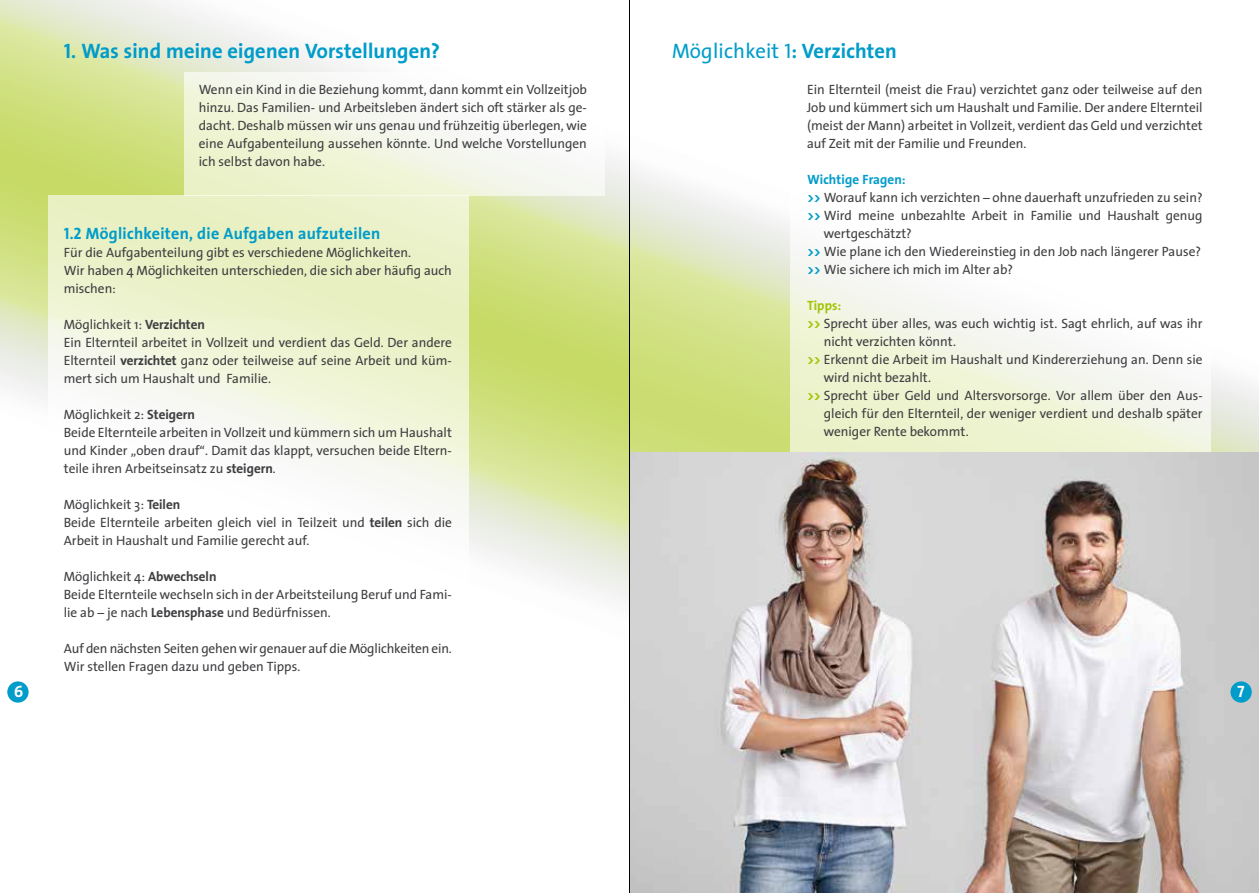
<style>
.page{position:relative;width:1259px;height:893px;background:#fff}
.page>*{position:absolute;margin:0;border:0;box-sizing:border-box;transform-origin:0 0}
.t1{font:700 21px "Thesis Sans";letter-spacing:.01em;color:#009cca}
.t2{font:21px "Thesis Sans";letter-spacing:.01em;color:#009cca}
.t3{font:700 16.5px "Thesis Sans";letter-spacing:.02em;color:#009cca}
.t4{font:16.5px "Thesis Sans Bold Caps";color:#fff}
.t5{font:13.5px/18px "Thesis Sans";color:#3e3d40}
.t6{font:700 13.5px "Thesis Sans";letter-spacing:.01em;color:#009cca}
.t7{font:700 13.5px "Thesis Sans";letter-spacing:.01em;color:#a2c301}
.s1{font-family:"Thesis Sans Bold Caps";font-weight:400}
.s2{font-family:"Thesis Sans Normal Caps"}
.s3{font-weight:700}
.s4{font-weight:700;color:#009cca}
.s5{font-weight:700;color:#a2c301}
</style>
<div class="page">
<svg style="left:630px;top:168px;width:629px;height:285px"></svg>
<svg style="left:790px;top:168px;width:420px;height:285px"></svg>
<img style="left:630px;top:453px;width:629px;height:440px">
<div style="left:7px;top:681px;width:22px;height:22px;background:#009cca;border-radius:50%"></div>
<svg style="left:0;top:0;width:629px;height:603px"></svg>
<svg style="left:48px;top:196px;width:421px;height:407px"></svg>
<svg style="left:184px;top:72px;width:420px;height:124px"></svg>
<div style="left:1230px;top:681px;width:21px;height:22px;background:#009cca;border-radius:50%"></div>
<hr style="left:629px;top:0;width:1px;height:893px;background:#000">
<p class="t4" style="left:14px;top:682px;width:11px">6</p>
<h1 class="t1" style="left:64px;top:39px;width:378px"><span class="s1">1</span>. Was sind meine eigenen Vorstellungen?</h1>
<h1 class="t2" style="left:672px;top:40px;width:226px">Möglichkeit <span class="s2">1</span><span class="s3">: Verzichten</span></h1>
<p class="t5" style="left:199px;top:81px;width:389px;text-align:justify">Wenn ein Kind in die Beziehung kommt, dann kommt ein Vollzeitjob hinzu. Das Familien- und Arbeitsleben ändert sich oft stärker als ge&shy;dacht. Deshalb müssen wir uns genau und frühzeitig überlegen, wie eine Aufgabenteilung aussehen könnte. Und welche Vorstellungen ich selbst davon habe.</p>
<p class="t3" style="left:64px;top:224px;width:318px"><span class="s1">1.2</span> Möglichkeiten, die Aufgaben aufzuteilen</p>
<p class="t5" style="left:64px;top:244px;width:389px">Für die Aufgabenteilung gibt es verschiedene Möglichkeiten.<br>Wir haben 4 Möglichkeiten unterschieden, die sich aber häufig auch mischen:</p>
<p class="t5" style="left:64px;top:316px;width:389px">Möglichkeit 1: <span class="s3">Verzichten<br></span>Ein Elternteil arbeitet in Vollzeit und verdient das Geld. Der andere Elternteil <span class="s3">verzichtet</span> ganz oder teilweise auf seine Arbeit und küm&shy;mert sich um Haushalt und Familie.</p>
<p class="t5" style="left:64px;top:406px;width:389px">Möglichkeit 2: <span class="s3">Steigern<br></span>Beide Elternteile arbeiten in Vollzeit und kümmern sich um Haushalt und Kinder „oben drauf“. Damit das klappt, versuchen beide Eltern&shy;teile ihren Arbeitseinsatz zu <span class="s3">steigern</span>.</p>
<p class="t5" style="left:64px;top:496px;width:389px">Möglichkeit 3: <span class="s3">Teilen<br></span>Beide Elternteile arbeiten gleich viel in Teilzeit und <span class="s3">teilen</span> sich die<br>Arbeit in Haushalt und Familie gerecht auf.</p>
<p class="t5" style="left:64px;top:568px;width:389px">Möglichkeit 4: <span class="s3">Abwechseln<br></span>Beide Elternteile wechseln sich in der Arbeitsteilung Beruf und Fami&shy;lie ab – je nach <span class="s3">Lebensphase</span> und Bedürfnissen.</p>
<p class="t5" style="left:64px;top:640px;width:389px">Auf den nächsten Seiten gehen wir genauer auf die Möglichkeiten ein.<br>Wir stellen Fragen dazu und geben Tipps.</p>
<p class="t5" style="left:807px;top:81px;width:397px;text-align:justify">Ein Elternteil (meist die Frau) verzichtet ganz oder teilweise auf den Job und kümmert sich um Haushalt und Familie. Der andere Elternteil (meist der Mann) arbeitet in Vollzeit, verdient das Geld und verzichtet auf Zeit mit der Familie und Freunden.</p>
<p class="t6" style="left:807px;top:172px;width:100px">Wichtige Fragen:</p>
<p class="t5" style="left:807px;top:189px;width:397px"><span class="s4">&gt;&gt;</span> Worauf kann ich verzichten – ohne dauerhaft unzufrieden zu sein?</p>
<p class="t5" style="left:807px;top:207px;width:397px"><span class="s4">&gt;&gt;</span> Wird meine unbezahlte Arbeit in Familie und Haushalt genug</p>
<p class="t5" style="left:824px;top:225px;width:90px">wertgeschätzt?</p>
<p class="t5" style="left:807px;top:243px;width:395px"><span class="s4">&gt;&gt;</span> Wie plane ich den Wiedereinstieg in den Job nach längerer Pause?</p>
<p class="t5" style="left:807px;top:261px;width:208px"><span class="s4">&gt;&gt;</span> Wie sichere ich mich im Alter ab?</p>
<p class="t7" style="left:807px;top:298px;width:36px">Tipps:</p>
<p class="t5" style="left:807px;top:315px;width:397px"><span class="s5">&gt;&gt;</span> Sprecht über alles, was euch wichtig ist. Sagt ehrlich, auf was ihr</p>
<p class="t5" style="left:824px;top:333px;width:134px">nicht verzichten könnt.</p>
<p class="t5" style="left:807px;top:351px;width:397px"><span class="s5">&gt;&gt;</span> Erkennt die Arbeit im Haushalt und Kindererziehung an. Denn sie</p>
<p class="t5" style="left:824px;top:369px;width:109px">wird nicht bezahlt.</p>
<p class="t5" style="left:807px;top:387px;width:397px"><span class="s5">&gt;&gt;</span> Sprecht über Geld und Altersvorsorge. Vor allem über den Aus-</p>
<p class="t5" style="left:824px;top:405px;width:380px">gleich für den Elternteil, der weniger verdient und deshalb später</p>
<p class="t5" style="left:824px;top:423px;width:146px">weniger Rente bekommt.</p>
<p class="t4" style="left:1237px;top:683px;width:9px">7</p>
</div>
